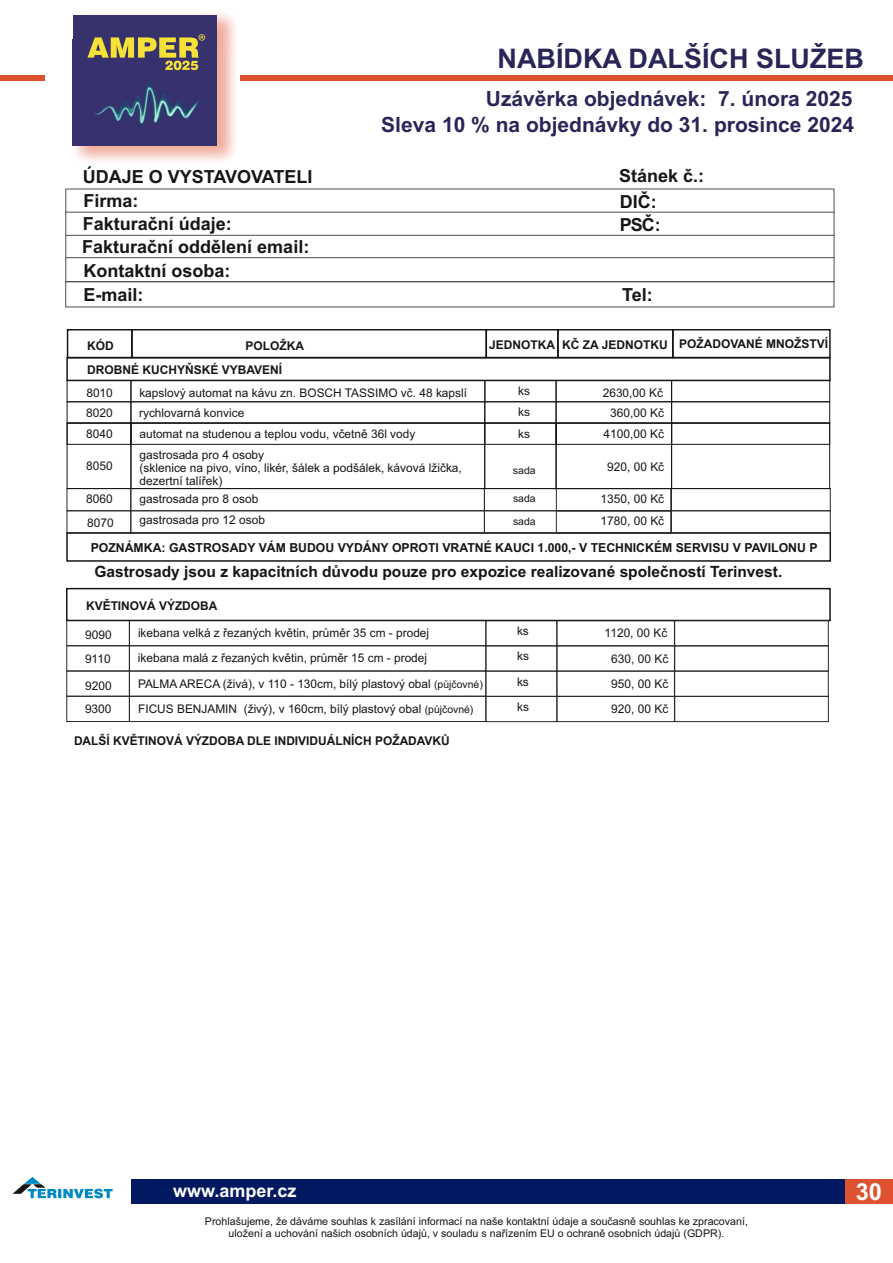
<style>
.page{position:relative;width:893px;height:1263px;background:#fff}
.page>*{position:absolute;margin:0;border:0;box-sizing:border-box;transform-origin:0 0}
.t1{font:700 27px "Arial";color:#292558}
.t2{font:700 23.55px "Arial";color:#fff}
.t3{font:700 21px "Arial";color:#292558}
.t4{font:700 18px/24.2px "Arial";color:#151616}
.t5{font:700 18px "Arial";color:#fff}
.t6{font:700 15.45px "Arial";color:#151616}
.t7{font:700 12.45px "Arial";color:#151616}
.t8{font:700 12.15px/23.4px "Arial";color:#151616}
.t9{font:12px/13.4px "Arial";color:#151616}
.t10{font:11.85px "Arial";color:#151616}
.t11{font:10.65px/11.9px "Arial";color:#151616;text-align:center}
.t12{font:10.5px "Arial";color:#151616}
.s1{font-size:10.5px}
</style>
<div class="page">
<div style="left:129px;top:645px;width:357px;height:26px;border:1px solid #292929"></div>
<div style="left:557px;top:620px;width:118px;height:26px;border:1px solid #292929"></div>
<div style="left:67px;top:620px;width:63px;height:26px;border:1px solid #292929"></div>
<div style="left:67px;top:645px;width:63px;height:26px;border:1px solid #292929"></div>
<div style="left:486px;top:620px;width:71px;height:26px;border:1px solid #292929"></div>
<svg style="left:66px;top:587px;width:765px;height:35px"></svg>
<svg style="left:66px;top:531px;width:765px;height:31px"></svg>
<div style="left:674px;top:620px;width:154px;height:26px;border:1px solid #292929"></div>
<div style="left:131px;top:510px;width:354px;height:23px;border:1px solid #292929"></div>
<div style="left:671px;top:510px;width:159px;height:23px;border:1px solid #292929"></div>
<div style="left:67px;top:510px;width:64px;height:23px;border:1px solid #292929"></div>
<div style="left:67px;top:488px;width:64px;height:23px;border:1px solid #292929"></div>
<div style="left:484px;top:510px;width:187px;height:23px;border:1px solid #292929"></div>
<hr style="left:65px;top:189px;width:1px;height:93px;background:#4e4e4d">
<hr style="left:834px;top:189px;width:1px;height:93px;background:#4e4e4d">
<hr style="left:65px;top:235px;width:769px;height:1px;background:#4e4e4d">
<hr style="left:65px;top:212px;width:769px;height:1px;background:#4e4e4d">
<hr style="left:65px;top:189px;width:769px;height:1px;background:#4e4e4d">
<div style="left:65px;top:281px;width:769px;height:26px;border:1px solid #4e4e4d"></div>
<hr style="left:66px;top:257px;width:769px;height:1px;background:#4e4e4d">
<svg style="left:66px;top:329px;width:765px;height:160px"></svg>
<div style="left:131px;top:1179px;width:761px;height:25px;background:#011961"></div>
<svg style="left:13px;top:1177px;width:100px;height:21px"></svg>
<div style="left:845px;top:1179px;width:47px;height:25px;background:#de5230"></div>
<div style="left:129px;top:696px;width:357px;height:26px;border:1px solid #292929"></div>
<div style="left:557px;top:696px;width:118px;height:26px;border:1px solid #292929"></div>
<div style="left:67px;top:696px;width:63px;height:26px;border:1px solid #292929"></div>
<div style="left:486px;top:696px;width:71px;height:26px;border:1px solid #292929"></div>
<div style="left:674px;top:696px;width:155px;height:26px;border:1px solid #292929"></div>
<div style="left:129px;top:671px;width:357px;height:25px;border:1px solid #292929"></div>
<div style="left:557px;top:671px;width:118px;height:25px;border:1px solid #292929"></div>
<div style="left:67px;top:671px;width:63px;height:25px;border:1px solid #292929"></div>
<div style="left:486px;top:671px;width:71px;height:26px;border:1px solid #292929"></div>
<div style="left:674px;top:671px;width:154px;height:25px;border:1px solid #292929"></div>
<div style="left:241px;top:75px;width:652px;height:6px;background:#de5230"></div>
<div style="left:0;top:75px;width:45px;height:6px;background:#de5230"></div>
<div style="left:63px;top:4px;width:183px;height:169px;background:#de5230;opacity:.49"></div>
<img style="left:73px;top:48px;width:144px;height:97px">
<div style="left:73px;top:15px;width:144px;height:33px;background:#37316c"></div>
<svg style="left:87px;top:34px;width:118px;height:36px"></svg>
<h1 class="t1" style="left:498px;top:48px;width:368px">NABÍDKA DALŠÍCH SLUŽEB</h1>
<h3 class="t3" style="left:486px;top:90px;width:368px">Uzávěrka objednávek: 7. února 2025</h3>
<h3 class="t3" style="left:381px;top:117px;width:474px">Sleva 10 % na objednávky do 31. prosince 2024</h3>
<h3 class="t4" style="left:83px;top:166px;width:231px">ÚDAJE O VYSTAVOVATELI</h3>
<h3 class="t4" style="left:619px;top:166px;width:87px">Stánek č.:</h3>
<h3 class="t4" style="left:83px;top:190px;width:57px">Firma:</h3>
<h3 class="t4" style="left:82px;top:236px;width:229px">Fakturační oddělení email:<br>Kontaktní osoba:</h3>
<h3 class="t4" style="left:83px;top:213px;width:151px">Fakturační údaje:</h3>
<h3 class="t4" style="left:83px;top:284px;width:62px">E-mail:</h3>
<h3 class="t4" style="left:620px;top:192px;width:43px;line-height:22.5px">DIČ:<br>PSČ:</h3>
<h3 class="t4" style="left:622px;top:284px;width:32px">Tel:</h3>
<p class="t8" style="left:245px;top:335px;width:60px">POLOŽKA</p>
<p class="t8" style="left:489px;top:334px;width:341px">JEDNOTKA KČ ZA JEDNOTKU POŽADOVANÉ MNOŽSTVÍ</p>
<p class="t8" style="left:87px;top:335px;width:197px">KÓD<br>DROBNÉ KUCHYŇSKÉ VYBAVENÍ</p>
<p class="t10" style="left:518px;top:387px;width:13px">ks</p>
<p class="t10" style="left:86px;top:388px;width:28px">8010</p>
<p class="t10" style="left:139px;top:388px;width:329px">kapslový automat na kávu zn. BOSCH TASSIMO vč. 48 kapslí</p>
<p class="t10" style="left:603px;top:388px;width:62px">2630,00 Kč</p>
<p class="t9" style="left:86px;top:407px;width:28px">8020</p>
<p class="t10" style="left:139px;top:408px;width:107px">rychlovarná konvice</p>
<p class="t10" style="left:518px;top:408px;width:13px">ks</p>
<p class="t9" style="left:610px;top:407px;width:56px">360,00 Kč</p>
<p class="t9" style="left:86px;top:428px;width:28px">8040</p>
<p class="t10" style="left:139px;top:429px;width:277px">automat na studenou a teplou vodu, včetně 36l vody</p>
<p class="t10" style="left:518px;top:429px;width:13px">ks</p>
<p class="t9" style="left:603px;top:428px;width:62px">4100,00 Kč</p>
<p class="t9" style="left:86px;top:460px;width:28px">8050</p>
<p class="t9" style="left:140px;top:449px;width:324px">gastrosada pro 4 osoby<br>(sklenice na pivo, víno, likér, šálek a podšálek, kávová lžička, dezertní talířek)</p>
<p class="t9" style="left:86px;top:488px;width:29px;line-height:23.7px">8060<br>8070</p>
<p class="t9" style="left:140px;top:489px;width:127px;line-height:21.5px">gastrosada pro 8 osob gastrosada pro 12 osob</p>
<p class="t12" style="left:513px;top:466px;width:24px">sada</p>
<p class="t12" style="left:513px;top:495px;width:24px">sada</p>
<p class="t12" style="left:513px;top:517px;width:24px">sada</p>
<p class="t9" style="left:607px;top:461px;width:59px">920, 00 Kč</p>
<p class="t9" style="left:601px;top:489px;width:65px;line-height:21.8px">1350, 00 Kč<br>1780, 00 Kč</p>
<p class="t7" style="left:91px;top:543px;width:728px">POZNÁMKA: GASTROSADY VÁM BUDOU VYDÁNY OPROTI VRATNÉ KAUCI 1.000,- V TECHNICKÉM SERVISU V PAVILONU P</p>
<p class="t6" style="left:94px;top:566px;width:689px">Gastrosady jsou z kapacitních důvodu pouze pro expozice realizované společností Terinvest.</p>
<p class="t8" style="left:86px;top:595px;width:133px">KVĚTINOVÁ VÝZDOBA</p>
<p class="t9" style="left:517px;top:625px;width:13px">ks</p>
<p class="t9" style="left:85px;top:629px;width:28px">9090</p>
<p class="t9" style="left:138px;top:628px;width:293px">ikebana velká z řezaných květin, průměr 35 cm - prodej</p>
<p class="t9" style="left:85px;top:653px;width:27px">9110</p>
<p class="t9" style="left:138px;top:652px;width:291px">ikebana malá z řezaných květin, průměr 15 cm - prodej</p>
<p class="t9" style="left:517px;top:651px;width:13px">ks</p>
<p class="t9" style="left:605px;top:621px;width:65px;line-height:25.8px;text-align:center">1120, 00 Kč<br>630, 00 Kč</p>
<p class="t9" style="left:85px;top:680px;width:28px">9200</p>
<p class="t9" style="left:138px;top:678px;width:346px">PALMA ARECA (živá), v 110 - 130cm, bílý plastový obal <span class="s1">(půjčovné)</span></p>
<p class="t9" style="left:517px;top:676px;width:13px">ks</p>
<p class="t9" style="left:611px;top:678px;width:59px">950, 00 Kč</p>
<p class="t9" style="left:85px;top:703px;width:28px">9300</p>
<p class="t9" style="left:138px;top:703px;width:337px">FICUS BENJAMIN (živý), v 160cm, bílý plastový obal <span class="s1">(půjčovné)</span></p>
<p class="t9" style="left:517px;top:701px;width:13px">ks</p>
<p class="t9" style="left:611px;top:703px;width:59px">920, 00 Kč</p>
<p class="t8" style="left:74px;top:730px;width:377px">DALŠÍ KVĚTINOVÁ VÝZDOBA DLE INDIVIDUÁLNÍCH POŽADAVKŮ</p>
<h3 class="t5" style="left:173px;top:1183px;width:125px">www.amper.cz</h3>
<p class="t11" style="left:205px;top:1216px;width:544px">Prohlašujeme, že dáváme souhlas k zasílání informací na naše kontaktní údaje a současně souhlas ke zpracovaní, uložení a uchování našich osobních údajů, v souladu s nařízením EU o ochraně osobních údajů (GDPR).</p>
<h2 class="t2" style="left:856px;top:1183px;width:28px">30</h2>
</div>
